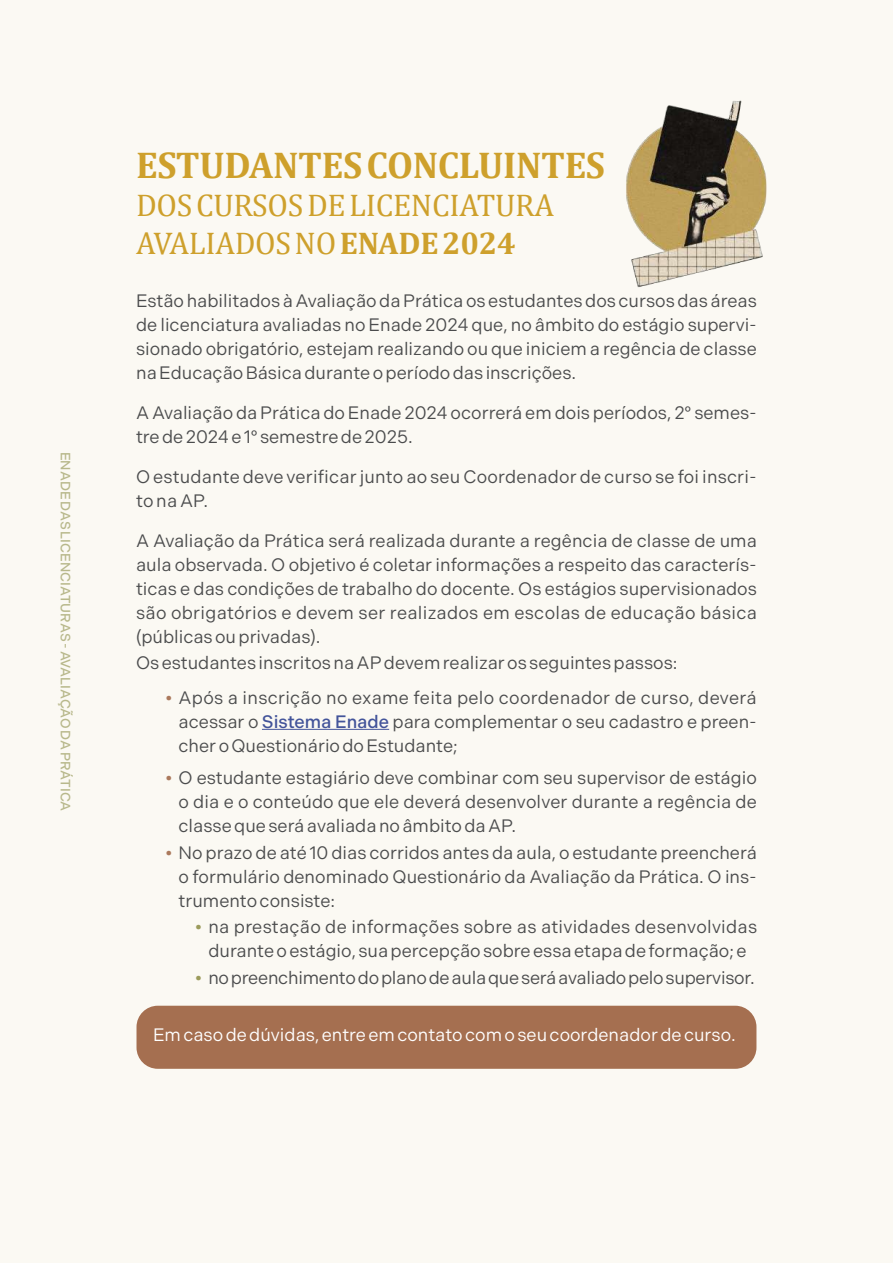
<style>
.page{position:relative;width:893px;height:1263px;background:#fbf9f3}
.page>*{position:absolute;margin:0;border:0;box-sizing:border-box;transform-origin:0 0}
.t1{font:700 37.5px "Cambria";letter-spacing:-.01em;color:#cea02c}
.t2{font:31.5px/37.8px "Cambria";letter-spacing:-.01em;color:#cea02c}
.t3{font:18px/24px "Indivisible";color:#4b4c4d;text-align:justify}
.t4{font:18px "Indivisible";color:#fff}
.t5{font:500 13.5px "Indivisible";color:#b8b88b}
.s1{font-weight:700}
.s2{font-weight:600;color:#ab795c}
.s3{font-weight:500;color:#43549a}
.s4{font-weight:600;color:#9b9b5b}
</style>
<div class="page">
<div style="left:136px;top:1006px;width:620px;height:63px;background:#a56f50;border-radius:21px"></div>
<hr style="left:262px;top:729px;width:127px;height:1px;background:#43549a">
<img style="left:626px;top:100px;width:141px;height:187px">
<p class="t5" style="left:73px;top:452px;width:361px;rotate:90deg">ENADE DAS LICENCIATURAS - AVALIAÇÃO DA PRÁTICA</p>
<h1 class="t1" style="left:136px;top:139px;width:471px">ESTUDANTES CONCLUINTES</h1>
<h2 class="t2" style="left:136px;top:186px;width:420px">DOS CURSOS DE LICENCIATURA<br>AVALIADOS NO <span class="s1">ENADE 2024</span></h2>
<p class="t3" style="left:136px;top:289px;width:622px">Estão habilitados à Avaliação da Prática os estudantes dos cursos das áreas de licenciatura avaliadas no Enade 2024 que, no âmbito do estágio supervi&shy;sionado obrigatório, estejam realizando ou que iniciem a regência de classe na Educação Básica durante o período das inscrições.</p>
<p class="t3" style="left:136px;top:401px;width:622px">A Avaliação da Prática do Enade 2024 ocorrerá em dois períodos, 2º semes&shy;tre de 2024 e 1º semestre de 2025.</p>
<p class="t3" style="left:136px;top:465px;width:622px">O estudante deve verificar junto ao seu Coordenador de curso se foi inscri&shy;to na AP.</p>
<p class="t3" style="left:136px;top:529px;width:622px">A Avaliação da Prática será realizada durante a regência de classe de uma aula observada. O objetivo é coletar informações a respeito das caracterís&shy;ticas e das condições de trabalho do docente. Os estágios supervisionados são obrigatórios e devem ser realizados em escolas de educação básica (públicas ou privadas).</p>
<p class="t3" style="left:136px;top:651px;width:543px">Os estudantes inscritos na AP devem realizar os seguintes passos:</p>
<p class="t3" style="left:179px;top:685px;width:580px;text-indent:-13px"><span class="s2">•</span> Após a inscrição no exame feita pelo coordenador de curso, deverá acessar o <span class="s3">Sistema Enade</span> para complementar o seu cadastro e preen&shy;cher o Questionário do Estudante;</p>
<p class="t3" style="left:179px;top:766px;width:580px;text-indent:-13px"><span class="s2">•</span> O estudante estagiário deve combinar com seu supervisor de estágio o dia e o conteúdo que ele deverá desenvolver durante a regência de classe que será avaliada no âmbito da AP.</p>
<p class="t3" style="left:179px;top:840px;width:580px;text-indent:-13px"><span class="s2">•</span> No prazo de até 10 dias corridos antes da aula, o estudante preencherá o formulário denominado Questionário da Avaliação da Prática. O ins&shy;trumento consiste:</p>
<p class="t3" style="left:196px;top:915px;width:563px;text-align:center"><span class="s4">•</span> na prestação de informações sobre as atividades desenvolvidas durante o estágio, sua percepção sobre essa etapa de formação; e</p>
<p class="t3" style="left:196px;top:966px;width:561px"><span class="s4">•</span> no preenchimento do plano de aula que será avaliado pelo supervisor.</p>
<p class="t4" style="left:153px;top:1024px;width:584px">Em caso de dúvidas, entre em contato com o seu coordenador de curso.</p>
</div>
